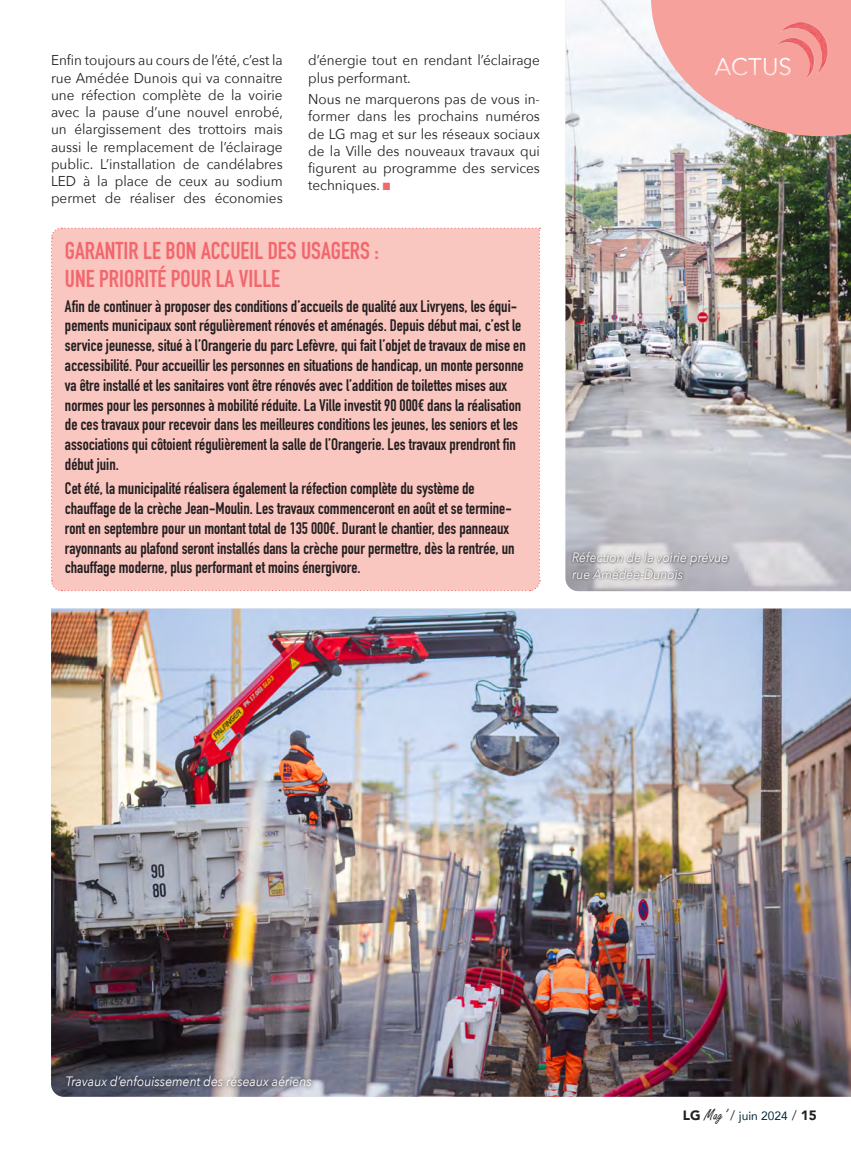
<style>
.page{position:relative;width:851px;height:1149px;background:#fff}
.page>*{position:absolute;margin:0;border:0;box-sizing:border-box;transform-origin:0 0}
.t1{font:700 24px/28.8px "DIN Condensed";color:#f1676e}
.t2{font:24px "Avenir";color:#fff}
.t3{font:700 16.5px/19.8px "DIN Condensed";color:#231f20}
.t4{font:14.25px/17.2px "Avenir Next";color:#231f20;text-align:justify;scale:.95 1}
.t5{font:italic 13.5px/16.2px "Avenir Next";color:#fff;scale:.9 1}
.t6{font:12px "Avenir";color:#002638}
.s1{color:#f1676e}
.s2{font-weight:900;font-size:13.5px;color:#231f20}
.s3{font-family:"Freestyle Script";font-size:16.5px;color:#231f20}
.s4{font-weight:300;font-size:13.5px;color:#231f20}
</style>
<div class="page">
<img style="left:51px;top:608px;width:799px;height:488px">
<img style="left:565px;top:0;width:285px;height:591px">
<svg style="left:651px;top:0;width:199px;height:136px;background:#f2b0ad"></svg>
<img style="left:764px;top:23px;width:65px;height:56px">
<div style="left:51px;top:227px;width:489px;height:364px;background:#fac6c0"></div>
<svg style="left:63px;top:1071px;width:252px;height:19px;background:#656776"></svg>
<svg style="left:570px;top:549px;width:160px;height:32px;background:#b4b2b6"></svg>
<p class="t4" style="left:51px;top:51px;width:246px">Enfin toujours au cours de l’été, c’est la rue Amédée Dunois qui va connaitre une réfection complète de la voirie avec la pause d’une nouvel enrobé, un élargissement des trottoirs mais aussi le remplacement de l’éclairage public. L’installation de candélabres LED à la place de ceux au sodium permet de réaliser des économies</p>
<p class="t4" style="left:308px;top:51px;width:245px">d’énergie tout en rendant l’éclairage plus performant.</p>
<p class="t4" style="left:308px;top:90px;width:245px">Nous ne marquerons pas de vous in&shy;former dans les prochains numéros de LG mag et sur les réseaux sociaux de la Ville des nouveaux travaux qui figurent au programme des services techniques. <span class="s1">■</span></p>
<h1 class="t1" style="left:65px;top:236px;width:315px">GARANTIR LE BON ACCUEIL DES USAGERS :<br>UNE PRIORITÉ POUR LA VILLE</h1>
<p class="t3" style="left:65px;top:296px;width:462px">Afin de continuer à proposer des conditions d’accueils de qualité aux Livryens, les équi&shy;pements municipaux sont régulièrement rénovés et aménagés. Depuis début mai, c’est le service jeunesse, situé à l’Orangerie du parc Lefèvre, qui fait l’objet de travaux de mise en accessibilité. Pour accueillir les personnes en situations de handicap, un monte personne va être installé et les sanitaires vont être rénovés avec l’addition de toilettes mises aux normes pour les personnes à mobilité réduite. La Ville investit 90 000€ dans la réalisation de ces travaux pour recevoir dans les meilleures conditions les jeunes, les seniors et les associations qui côtoient régulièrement la salle de l’Orangerie. Les travaux prendront fin début juin.</p>
<p class="t3" style="left:65px;top:478px;width:451px">Cet été, la municipalité réalisera également la réfection complète du système de chauffage de la crèche Jean-Moulin. Les travaux commenceront en août et se termine&shy;ront en septembre pour un montant total de 135 000€. Durant le chantier, des panneaux rayonnants au plafond seront installés dans la crèche pour permettre, dès la rentrée, un chauffage moderne, plus performant et moins énergivore.</p>
<h1 class="t2" style="left:714px;top:52px;width:78px">ACTUS</h1>
<p class="t5" style="left:572px;top:549px;width:175px">Réfection de la voirie prévue rue Amédée-Dunois</p>
<p class="t5" style="left:66px;top:1072px;width:275px">Travaux d’enfouissement des réseaux aériens</p>
<p class="t6" style="left:682px;top:1105px;width:135px"><span class="s2">LG</span> <span class="s3">Mag’</span> <span class="s4">/</span> juin 2024 <span class="s4">/</span> <span class="s2">15</span></p>
</div>
